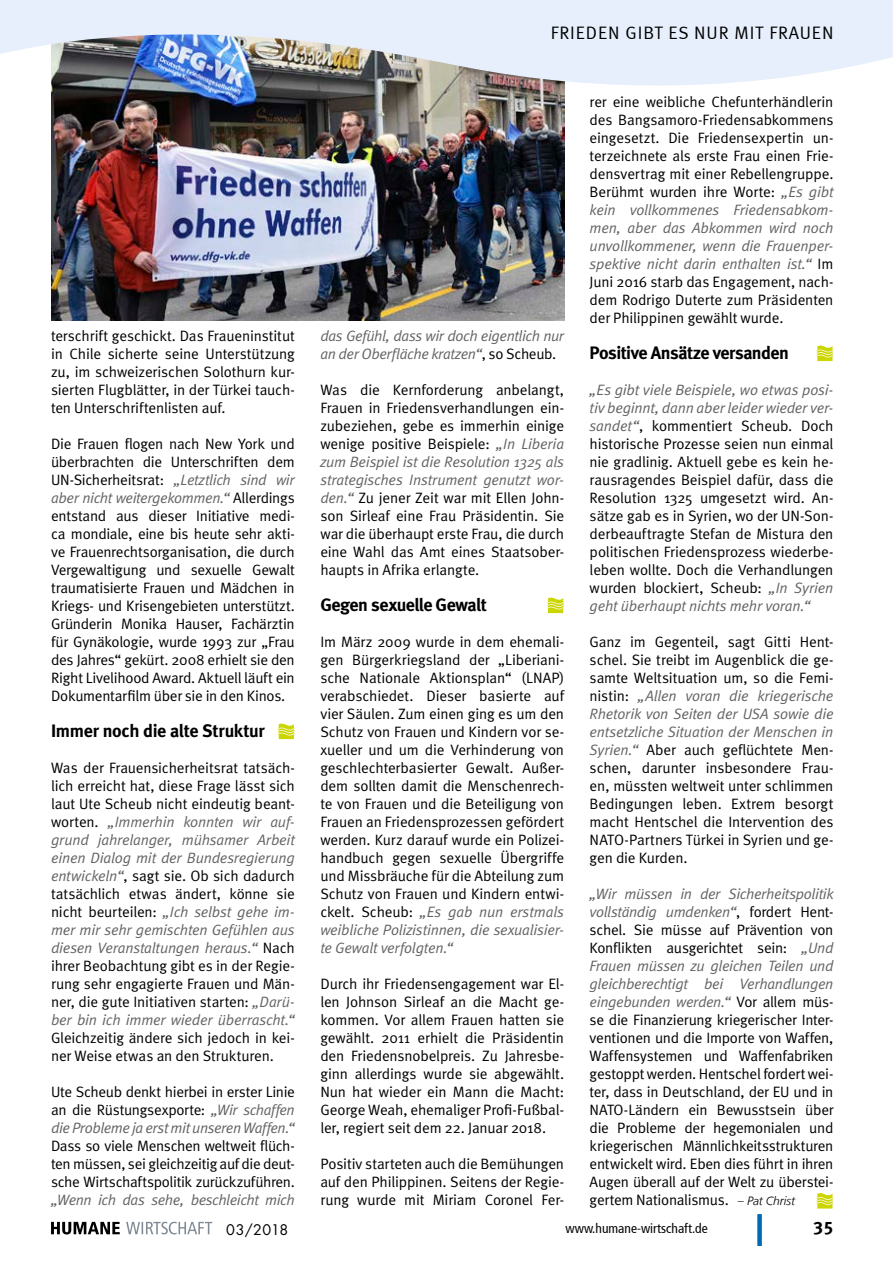
<style>
.page{position:relative;width:893px;height:1263px;background:#fff}
.page>*{position:absolute;margin:0;border:0;box-sizing:border-box;transform-origin:0 0}
.Zwischenüberschrift{font:700 18px "Meta";letter-spacing:-.025em;color:#000}
.t1{font:18px "Meta Normal LF";letter-spacing:.05em;color:#000}
.t2{font:18px "Meta Bold LF";color:#000}
.Fließtext_Meta_Norma{font:15px/18px "Meta Normal";letter-spacing:-.01em;color:#000;text-align:justify}
.Fließtext_Meta_Norma-2{font:italic 15px/18px "Meta Normal";letter-spacing:-.025em;color:#636362}
.t3{font:14.25px "Futura";letter-spacing:.01em;color:#000}
.t4{font:condensed 13.5px "Frutiger 57";color:#000}
.s1{font-style:italic;color:#636362}
.s2{font-style:normal;color:#000}
.s3{font-family:"Frutiger LT";font-weight:300;font-style:italic;font-size:12px}
</style>
<div class="page">
<div style="left:757px;top:1214px;width:5px;height:32px;background:#0069b3"></div>
<svg style="left:51px;top:1222px;width:69px;height:12px"></svg>
<svg style="left:126px;top:1222px;width:86px;height:12px"></svg>
<svg style="left:278px;top:724px;width:17px;height:15px"></svg>
<svg style="left:547px;top:598px;width:17px;height:15px"></svg>
<svg style="left:816px;top:346px;width:17px;height:15px"></svg>
<svg style="left:816px;top:1193px;width:17px;height:15px"></svg>
<img style="left:51px;top:94px;width:513px;height:227px">
<img style="left:0;top:0;width:893px;height:94px">
<p class="Fließtext_Meta_Norma" style="left:51px;top:327px;width:245px">terschrift geschickt. Das Fraueninstitut in Chile sicherte seine Unterstützung zu, im schweizerischen Solothurn kur&shy;sierten Flugblätter, in der Türkei tauch&shy;ten Unterschriftenlisten auf.</p>
<p class="Fließtext_Meta_Norma" style="left:51px;top:435px;width:245px">Die Frauen flogen nach New York und überbrachten die Unterschriften dem UN-Sicherheitsrat: <span class="s1">„Letztlich sind wir aber nicht weitergekommen.“</span> Allerdings entstand aus dieser Initiative medi&shy;ca mondiale, eine bis heute sehr akti&shy;ve Frauenrechtsorganisation, die durch Vergewaltigung und sexuelle Gewalt traumatisierte Frauen und Mädchen in Kriegs- und Krisengebieten unterstützt.<br>Gründerin Monika Hauser, Fachärztin für Gynäkologie, wurde 1993 zur „Frau des Jahres“ gekürt. 2008 erhielt sie den Right Livelihood Award. Aktuell läuft ein Dokumentarfilm über sie in den Kinos.</p>
<p class="Zwischenüberschrift" style="left:51px;top:720px;width:215px">Immer noch die alte Struktur</p>
<p class="Fließtext_Meta_Norma" style="left:51px;top:759px;width:245px">Was der Frauensicherheitsrat tatsäch&shy;lich erreicht hat, diese Frage lässt sich laut Ute Scheub nicht eindeutig beant&shy;worten. <span class="s1">„Immerhin konnten wir auf&shy;grund jahrelanger, mühsamer Arbeit einen Dialog mit der Bundesregierung entwickeln“</span>, sagt sie. Ob sich dadurch tatsächlich etwas ändert, könne sie nicht beurteilen: <span class="s1">„Ich selbst gehe im&shy;mer mir sehr gemischten Gefühlen aus diesen Veranstaltungen heraus.“</span> Nach ihrer Beobachtung gibt es in der Regie&shy;rung sehr engagierte Frauen und Män&shy;ner, die gute Initiativen starten: <span class="s1">„Darü&shy;ber bin ich immer wieder überrascht.“ </span>Gleichzeitig ändere sich jedoch in kei&shy;ner Weise etwas an den Strukturen.</p>
<p class="Fließtext_Meta_Norma" style="left:51px;top:1083px;width:245px">Ute Scheub denkt hierbei in erster Linie an die Rüstungsexporte: <span class="s1">„Wir schaffen die Probleme ja erst mit unseren Waffen.“ </span>Dass so viele Menschen weltweit flüch&shy;ten müssen, sei gleichzeitig auf die deut&shy;sche Wirtschaftspolitik zurückzuführen. <span class="s1">„Wenn ich das sehe, beschleicht mich</span></p>
<p class="t1" style="left:551px;top:22px;width:284px">FRIEDEN GIBT ES NUR MIT FRAUEN</p>
<p class="Fließtext_Meta_Norma-2" style="left:320px;top:327px;width:245px">das Gefühl, dass wir doch eigentlich nur an der Oberfläche kratzen“<span class="s2">, so Scheub.</span></p>
<p class="Fließtext_Meta_Norma" style="left:320px;top:381px;width:245px">Was die Kernforderung anbelangt, Frauen in Friedensverhandlungen ein&shy;zubeziehen, gebe es immerhin einige wenige positive Beispiele: <span class="s1">„In Liberia zum Beispiel ist die Resolution 1325 als strategisches Instrument genutzt wor&shy;den.“</span> Zu jener Zeit war mit Ellen John&shy;son Sirleaf eine Frau Präsidentin. Sie war die überhaupt erste Frau, die durch eine Wahl das Amt eines Staatsober&shy;haupts in Afrika erlangte.</p>
<p class="Zwischenüberschrift" style="left:320px;top:594px;width:168px">Gegen sexuelle Gewalt</p>
<p class="Fließtext_Meta_Norma" style="left:320px;top:633px;width:245px">Im März 2009 wurde in dem ehemali&shy;gen Bürgerkriegsland der „Liberiani&shy;sche Nationale Aktionsplan“ (LNAP) verabschiedet. Dieser basierte auf vier Säulen. Zum einen ging es um den Schutz von Frauen und Kindern vor se&shy;xueller und um die Verhinderung von geschlechterbasierter Gewalt. Außer&shy;dem sollten damit die Menschenrech&shy;te von Frauen und die Beteiligung von Frauen an Friedensprozessen gefördert werden. Kurz darauf wurde ein Polizei&shy;handbuch gegen sexuelle Übergriffe und Missbräuche für die Abteilung zum Schutz von Frauen und Kindern entwi&shy;ckelt. Scheub: <span class="s1">„Es gab nun erstmals weibliche Polizistinnen, die sexualisier&shy;te Gewalt verfolgten.“</span></p>
<p class="Fließtext_Meta_Norma" style="left:320px;top:975px;width:245px">Durch ihr Friedensengagement war El&shy;len Johnson Sirleaf an die Macht ge&shy;kommen. Vor allem Frauen hatten sie gewählt. 2011 erhielt die Präsidentin den Friedensnobelpreis. Zu Jahresbe&shy;ginn allerdings wurde sie abgewählt.<br>Nun hat wieder ein Mann die Macht:<br>George Weah, ehemaliger Profi-Fußbal&shy;ler, regiert seit dem 22. Januar 2018.</p>
<p class="Fließtext_Meta_Norma" style="left:320px;top:1155px;width:245px">Positiv starteten auch die Bemühungen auf den Philippinen. Seitens der Regie&shy;rung wurde mit Miriam Coronel Fer-</p>
<p class="Fließtext_Meta_Norma" style="left:590px;top:93px;width:245px">rer eine weibliche Chefunterhändlerin des Bangsamoro-Friedensabkommens eingesetzt. Die Friedensexpertin un&shy;terzeichnete als erste Frau einen Frie&shy;densvertrag mit einer Rebellengruppe.<br>Berühmt wurden ihre Worte: <span class="s1">„Es gibt kein vollkommenes Friedensabkom&shy;men, aber das Abkommen wird noch unvollkommener, wenn die Frauenper&shy;spektive nicht darin enthalten ist.“</span> Im Juni 2016 starb das Engagement, nach&shy;dem Rodrigo Duterte zum Präsidenten der Philippinen gewählt wurde.</p>
<p class="Zwischenüberschrift" style="left:590px;top:342px;width:201px">Positive Ansätze versanden</p>
<p class="Fließtext_Meta_Norma" style="left:590px;top:381px;width:245px"><span class="s1">„Es gibt viele Beispiele, wo etwas posi&shy;tiv beginnt, dann aber leider wieder ver&shy;sandet“</span>, kommentiert Scheub. Doch historische Prozesse seien nun einmal nie gradlinig. Aktuell gebe es kein he&shy;rausragendes Beispiel dafür, dass die Resolution 1325 umgesetzt wird. An&shy;sätze gab es in Syrien, wo der UN-Son&shy;derbeauftragte Stefan de Mistura den politischen Friedensprozess wiederbe&shy;leben wollte. Doch die Verhandlungen wurden blockiert, Scheub: <span class="s1">„In Syrien geht überhaupt nichts mehr voran.“</span></p>
<p class="Fließtext_Meta_Norma" style="left:590px;top:633px;width:245px">Ganz im Gegenteil, sagt Gitti Hent&shy;schel. Sie treibt im Augenblick die ge&shy;samte Weltsituation um, so die Femi&shy;nistin: <span class="s1">„Allen voran die kriegerische Rhetorik von Seiten der USA sowie die entsetzliche Situation der Menschen in Syrien.“</span> Aber auch geflüchtete Men&shy;schen, darunter insbesondere Frau&shy;en, müssten weltweit unter schlimmen Bedingungen leben. Extrem besorgt macht Hentschel die Intervention des NATO-Partners Türkei in Syrien und ge&shy;gen die Kurden.</p>
<p class="Fließtext_Meta_Norma" style="left:590px;top:885px;width:245px"><span class="s1">„Wir müssen in der Sicherheitspolitik vollständig umdenken“</span>, fordert Hent&shy;schel. Sie müsse auf Prävention von Konflikten ausgerichtet sein: <span class="s1">„Und Frauen müssen zu gleichen Teilen und gleichberechtigt bei Verhandlungen eingebunden werden.“</span> Vor allem müs&shy;se die Finanzierung kriegerischer Inter&shy;ventionen und die Importe von Waffen, Waffensystemen und Waffenfabriken gestoppt werden. Hentschel fordert wei&shy;ter, dass in Deutschland, der EU und in NATO-Ländern ein Bewusstsein über die Probleme der hegemonialen und kriegerischen Männlichkeitsstrukturen entwickelt wird. Eben dies führt in ihren Augen überall auf der Welt zu überstei&shy;gertem Nationalismus. <span class="s3">– Pat Christ</span></p>
<p class="t3" style="left:226px;top:1220px;width:64px">03/2018</p>
<p class="t4" style="left:566px;top:1220px;width:144px">www.humane-wirtschaft.de</p>
<p class="t2" style="left:813px;top:1217px;width:22px">35</p>
</div>
